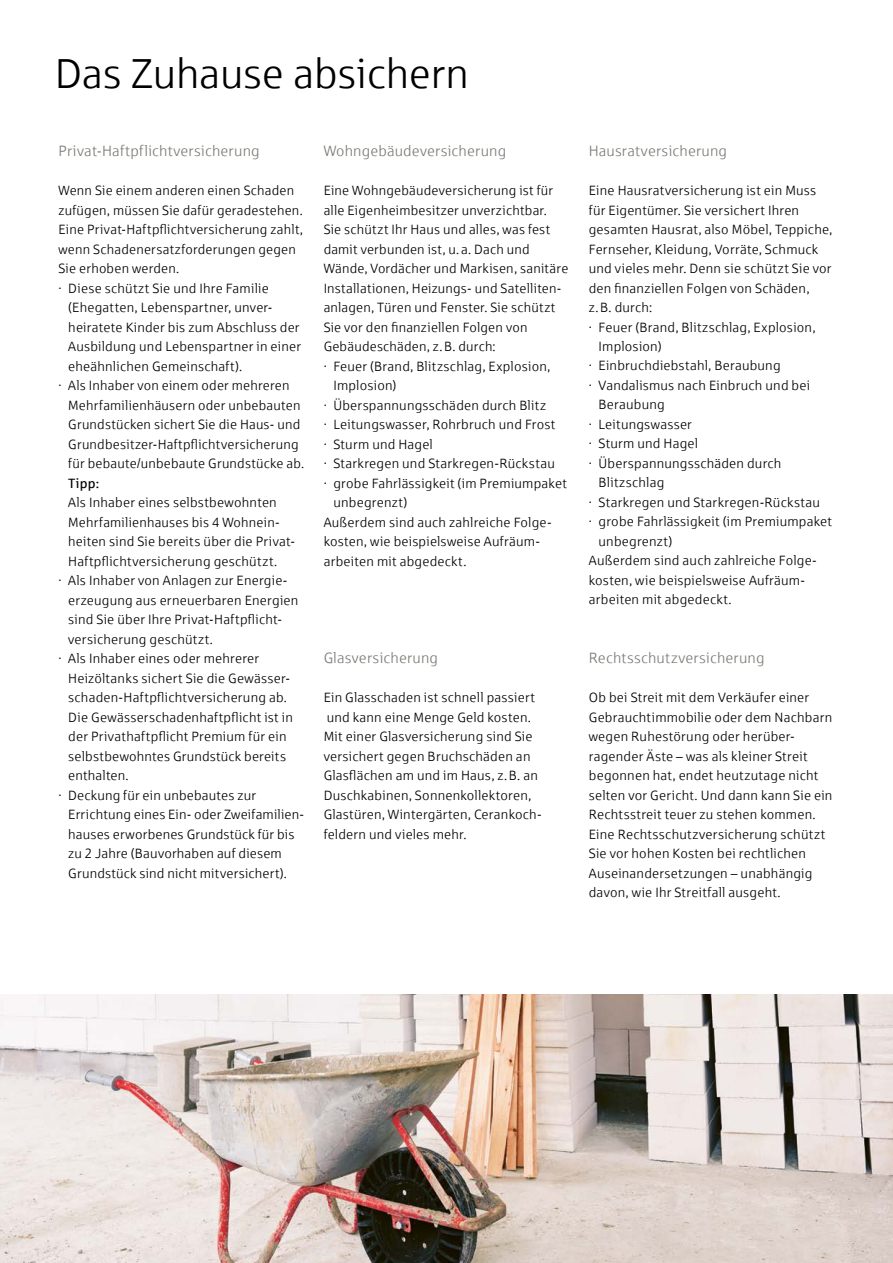
<style>
.page{position:relative;width:893px;height:1263px;background:#fff}
.page>*{position:absolute;margin:0;border:0;box-sizing:border-box;transform-origin:0 0}
.t1{font:42px "Sparkasse Lt";letter-spacing:-.005em;color:#000}
.t2{font:15px "Sparkasse Lt";letter-spacing:.01em;color:#7d7b76}
.t3{font:13.5px/19.5px "Sparkasse Lt";letter-spacing:.015em;color:#000}
.t4{font:13.5px "Sparkasse Rg";color:#000}
</style>
<div class="page">
<img style="left:0;top:995px;width:893px;height:268px">
<h1 class="t1" style="left:55px;top:48px;width:416px">Das Zuhause absichern</h1>
<p class="t2" style="left:58px;top:142px;width:203px">Privat-Haftpflichtversicherung</p>
<p class="t3" style="left:58px;top:180px;width:237px">Wenn Sie einem anderen einen Schaden</p>
<p class="t3" style="left:58px;top:200px;width:246px">zufügen, müssen Sie dafür geradestehen.</p>
<p class="t3" style="left:58px;top:219px;width:246px">Eine Privat-Haftpflichtversicherung zahlt,</p>
<p class="t3" style="left:58px;top:239px;width:239px">wenn Schadenersatzforderungen gegen</p>
<p class="t3" style="left:58px;top:258px;width:122px">Sie erhoben werden.</p>
<p class="t3" style="left:59px;top:278px;width:212px">· Diese schützt Sie und Ihre Familie</p>
<p class="t3" style="left:68px;top:297px;width:204px">(Ehegatten, Lebenspartner, unver-</p>
<p class="t3" style="left:68px;top:317px;width:233px">heiratete Kinder bis zum Abschluss der</p>
<p class="t3" style="left:68px;top:336px;width:234px">Ausbildung und Lebenspartner in einer</p>
<p class="t3" style="left:68px;top:356px;width:176px">eheähnlichen Gemeinschaft).</p>
<p class="t3" style="left:59px;top:375px;width:233px">· Als Inhaber von einem oder mehreren</p>
<p class="t3" style="left:68px;top:395px;width:234px">Mehrfamilienhäusern oder unbebauten</p>
<p class="t3" style="left:68px;top:414px;width:233px">Grundstücken sichert Sie die Haus- und</p>
<p class="t3" style="left:68px;top:434px;width:232px">Grundbesitzer-Haftpflichtversicherung</p>
<p class="t3" style="left:68px;top:453px;width:237px">für bebaute/unbebaute Grundstücke ab.</p>
<p class="t4" style="left:68px;top:475px;width:33px">Tipp:</p>
<p class="t3" style="left:68px;top:492px;width:210px">Als Inhaber eines selbstbewohnten</p>
<p class="t3" style="left:68px;top:512px;width:213px">Mehrfamilienhauses bis 4 Wohnein-</p>
<p class="t3" style="left:68px;top:531px;width:228px">heiten sind Sie bereits über die Privat-</p>
<p class="t3" style="left:68px;top:551px;width:210px">Haftpflichtversicherung geschützt.</p>
<p class="t3" style="left:58px;top:570px;width:231px">· Als Inhaber von Anlagen zur Energie-</p>
<p class="t3" style="left:68px;top:590px;width:232px">erzeugung aus erneuerbaren Energien</p>
<p class="t3" style="left:68px;top:609px;width:215px">sind Sie über Ihre Privat-Haftpflicht-</p>
<p class="t3" style="left:68px;top:629px;width:146px">versicherung geschützt.</p>
<p class="t3" style="left:58px;top:648px;width:202px">· Als Inhaber eines oder mehrerer</p>
<p class="t3" style="left:68px;top:668px;width:223px">Heizöltanks sichert Sie die Gewässer-</p>
<p class="t3" style="left:68px;top:687px;width:220px">schaden-Haftpflichtversicherung ab.</p>
<p class="t3" style="left:68px;top:707px;width:226px">Die Gewässerschadenhaftpflicht ist in</p>
<p class="t3" style="left:68px;top:726px;width:220px">der Privathaftpflicht Premium für ein</p>
<p class="t3" style="left:68px;top:746px;width:219px">selbstbewohntes Grundstück bereits</p>
<p class="t3" style="left:68px;top:765px;width:62px">enthalten.</p>
<p class="t3" style="left:58px;top:785px;width:199px">· Deckung für ein unbebautes zur</p>
<p class="t3" style="left:68px;top:804px;width:237px">Errichtung eines Ein- oder Zweifamilien-</p>
<p class="t3" style="left:68px;top:824px;width:228px">hauses erworbenes Grundstück für bis</p>
<p class="t3" style="left:68px;top:843px;width:215px">zu 2 Jahre (Bauvorhaben auf diesem</p>
<p class="t3" style="left:68px;top:863px;width:220px">Grundstück sind nicht mitversichert).</p>
<p class="t2" style="left:324px;top:142px;width:184px">Wohngebäudeversicherung</p>
<p class="t3" style="left:324px;top:180px;width:231px">Eine Wohngebäudeversicherung ist für</p>
<p class="t3" style="left:324px;top:200px;width:225px">alle Eigenheimbesitzer unverzichtbar.</p>
<p class="t3" style="left:324px;top:219px;width:228px">Sie schützt Ihr Haus und alles, was fest</p>
<p class="t3" style="left:324px;top:239px;width:208px">damit verbunden ist, u.a. Dach und</p>
<p class="t3" style="left:324px;top:258px;width:246px">Wände, Vordächer und Markisen, sanitäre</p>
<p class="t3" style="left:324px;top:278px;width:239px">Installationen, Heizungs- und Satelliten-</p>
<p class="t3" style="left:324px;top:297px;width:233px">anlagen, Türen und Fenster. Sie schützt</p>
<p class="t3" style="left:324px;top:317px;width:205px">Sie vor den finanziellen Folgen von</p>
<p class="t3" style="left:324px;top:336px;width:173px">Gebäudeschäden, z.B. durch:</p>
<p class="t3" style="left:324px;top:356px;width:228px">· Feuer (Brand, Blitzschlag, Explosion,</p>
<p class="t3" style="left:333px;top:375px;width:65px">Implosion)</p>
<p class="t3" style="left:324px;top:395px;width:224px">· Überspannungsschäden durch Blitz</p>
<p class="t3" style="left:324px;top:414px;width:233px">· Leitungswasser, Rohrbruch und Frost</p>
<p class="t3" style="left:324px;top:434px;width:111px">· Sturm und Hagel</p>
<p class="t3" style="left:324px;top:453px;width:233px">· Starkregen und Starkregen-Rückstau</p>
<p class="t3" style="left:324px;top:473px;width:245px">· grobe Fahrlässigkeit (im Premiumpaket</p>
<p class="t3" style="left:333px;top:492px;width:75px">unbegrenzt)</p>
<p class="t3" style="left:324px;top:512px;width:230px">Außerdem sind auch zahlreiche Folge-</p>
<p class="t3" style="left:324px;top:531px;width:216px">kosten, wie beispielsweise Aufräum-</p>
<p class="t3" style="left:324px;top:551px;width:144px">arbeiten mit abgedeckt.</p>
<p class="t2" style="left:324px;top:649px;width:116px">Glasversicherung</p>
<p class="t3" style="left:324px;top:687px;width:219px">Ein Glasschaden ist schnell passiert und kann eine Menge Geld kosten.<br>Mit einer Glasversicherung sind Sie versichert gegen Bruchschäden an Glasflächen am und im Haus, z.B. an Duschkabinen, Sonnenkollektoren, Glastüren, Wintergärten, Cerankoch&shy;feldern und vieles mehr.</p>
<p class="t2" style="left:589px;top:142px;width:140px">Hausratversicherung</p>
<p class="t3" style="left:589px;top:180px;width:229px">Eine Hausratversicherung ist ein Muss</p>
<p class="t3" style="left:589px;top:200px;width:212px">für Eigentümer. Sie versichert Ihren</p>
<p class="t3" style="left:589px;top:219px;width:245px">gesamten Hausrat, also Möbel, Teppiche,</p>
<p class="t3" style="left:589px;top:239px;width:231px">Fernseher, Kleidung, Vorräte, Schmuck</p>
<p class="t3" style="left:589px;top:258px;width:244px">und vieles mehr. Denn sie schützt Sie vor</p>
<p class="t3" style="left:589px;top:278px;width:222px">den finanziellen Folgen von Schäden,</p>
<p class="t3" style="left:589px;top:297px;width:65px">z.B. durch:</p>
<p class="t3" style="left:589px;top:317px;width:228px">· Feuer (Brand, Blitzschlag, Explosion,</p>
<p class="t3" style="left:599px;top:336px;width:65px">Implosion)</p>
<p class="t3" style="left:589px;top:356px;width:193px">· Einbruchdiebstahl, Beraubung</p>
<p class="t3" style="left:589px;top:375px;width:223px">· Vandalismus nach Einbruch und bei</p>
<p class="t3" style="left:599px;top:395px;width:68px">Beraubung</p>
<p class="t3" style="left:589px;top:414px;width:105px">· Leitungswasser</p>
<p class="t3" style="left:589px;top:434px;width:111px">· Sturm und Hagel</p>
<p class="t3" style="left:589px;top:453px;width:194px">· Überspannungsschäden durch</p>
<p class="t3" style="left:599px;top:473px;width:67px">Blitzschlag</p>
<p class="t3" style="left:589px;top:492px;width:233px">· Starkregen und Starkregen-Rückstau</p>
<p class="t3" style="left:589px;top:512px;width:245px">· grobe Fahrlässigkeit (im Premiumpaket</p>
<p class="t3" style="left:599px;top:531px;width:75px">unbegrenzt)</p>
<p class="t3" style="left:589px;top:551px;width:230px">Außerdem sind auch zahlreiche Folge-</p>
<p class="t3" style="left:589px;top:570px;width:216px">kosten, wie beispielsweise Aufräum-</p>
<p class="t3" style="left:589px;top:590px;width:144px">arbeiten mit abgedeckt.</p>
<p class="t2" style="left:589px;top:649px;width:177px">Rechtsschutzversicherung</p>
<p class="t3" style="left:589px;top:687px;width:245px">Ob bei Streit mit dem Verkäufer einer Gebrauchtimmobilie oder dem Nachbarn wegen Ruhestörung oder herüber&shy;ragender Äste – was als kleiner Streit begonnen hat, endet heutzutage nicht selten vor Gericht. Und dann kann Sie ein Rechtsstreit teuer zu stehen kommen.<br>Eine Rechtsschutzversicherung schützt Sie vor hohen Kosten bei rechtlichen Auseinandersetzungen – unabhängig davon, wie Ihr Streitfall ausgeht.</p>
</div>
